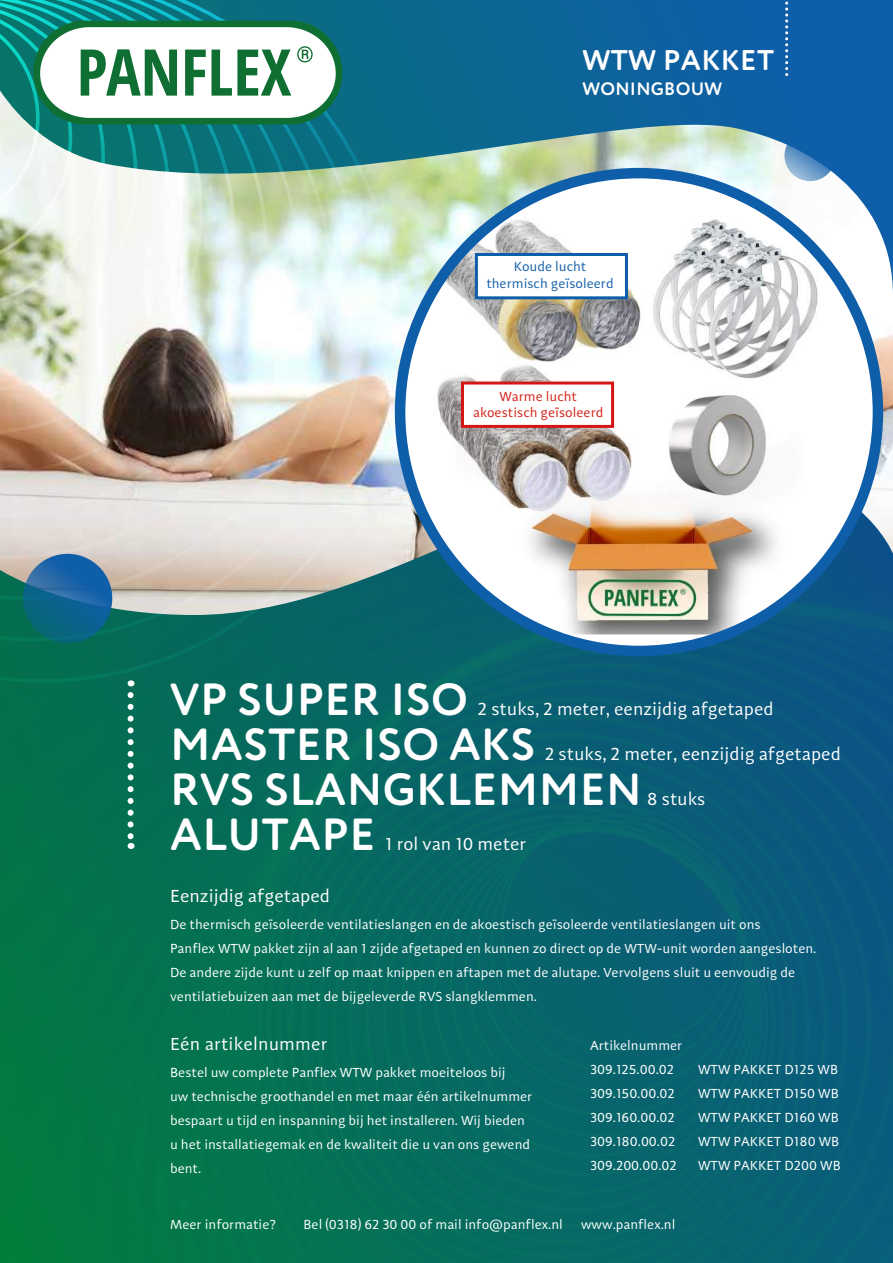
<style>
.page{position:relative;width:893px;height:1263px;background:#fff}
.page>*{position:absolute;margin:0;border:0;box-sizing:border-box;transform-origin:0 0}
.t1{font:700 45px "Circe Rounded";letter-spacing:.01em;color:#fff}
.t2{font:700 28.5px "Circe Rounded";letter-spacing:.015em;color:#fff}
.t3{font:18px "Adagio Sans";color:#fff}
.t4{font:700 18px "Circe Rounded";letter-spacing:.015em;color:#fff}
.t5{font:13.5px/24px "Adagio Sans";color:#fff}
.t6{font:13.5px/16.5px "Adagio Sans";color:#d42016;text-align:center}
.t7{font:13.5px/16.5px "Adagio Sans";color:#135fa9;text-align:center}
</style>
<div class="page">
<svg style="left:400px;top:0;width:493px;height:90px;background:#0d629d"></svg>
<img style="left:0;top:615px;width:893px;height:648px">
<img style="left:400px;top:90px;width:493px;height:525px">
<img style="left:0;top:0;width:400px;height:684px">
<svg style="left:128px;top:695px;width:6px;height:154px"></svg>
<svg style="left:23px;top:554px;width:89px;height:89px;background:#136497"></svg>
<svg style="left:785px;top:3px;width:3px;height:73px"></svg>
<svg style="left:784px;top:130px;width:51px;height:51px;background:#3d7cb8"></svg>
<svg style="left:399px;top:173px;width:477px;height:478px"></svg>
<img style="left:428px;top:211px;width:424px;height:423px">
<svg style="left:0;top:1px;width:342px;height:311px"></svg>
<div style="left:475px;top:253px;width:153px;height:46px;background:#fff;border:3px solid #0f5ea9"></div>
<div style="left:461px;top:382px;width:153px;height:46px;background:#fff;border:3px solid #d41616"></div>
<h2 class="t2" style="left:582px;top:43px;width:193px">WTW PAKKET</h2>
<h3 class="t4" style="left:582px;top:78px;width:141px">WONINGBOUW</h3>
<p class="t7" style="left:486px;top:259px;width:129px">Koude lucht thermisch geïsoleerd</p>
<p class="t6" style="left:473px;top:388px;width:132px">Warme lucht akoestisch geïsoleerd</p>
<h1 class="t1" style="left:170px;top:673px;width:299px">VP SUPER ISO</h1>
<h3 class="t3" style="left:478px;top:698px;width:298px">2 stuks, 2 meter, eenzijdig afgetaped</h3>
<h1 class="t1" style="left:170px;top:718px;width:366px">MASTER ISO AKS</h1>
<h3 class="t3" style="left:545px;top:743px;width:298px">2 stuks, 2 meter, eenzijdig afgetaped</h3>
<h1 class="t1" style="left:170px;top:763px;width:473px">RVS SLANGKLEMMEN</h1>
<h1 class="t1" style="left:170px;top:808px;width:206px">ALUTAPE</h1>
<h3 class="t3" style="left:385px;top:833px;width:143px">1 rol van 10 meter</h3>
<h3 class="t3" style="left:647px;top:788px;width:60px">8 stuks</h3>
<h3 class="t3" style="left:170px;top:885px;width:161px">Eenzijdig afgetaped</h3>
<p class="t5" style="left:170px;top:913px;width:648px">De thermisch geïsoleerde ventilatieslangen en de akoestisch geïsoleerde ventilatieslangen uit ons<br>Panflex WTW pakket zijn al aan 1 zijde afgetaped en kunnen zo direct op de WTW-unit worden aangesloten.<br>De andere zijde kunt u zelf op maat knippen en aftapen met de alutape. Vervolgens sluit u eenvoudig de ventilatiebuizen aan met de bijgeleverde RVS slangklemmen.</p>
<h3 class="t3" style="left:170px;top:1033px;width:159px">Eén artikelnummer</h3>
<p class="t5" style="left:170px;top:1061px;width:364px">Bestel uw complete Panflex WTW pakket moeiteloos bij<br>uw technische groothandel en met maar één artikelnummer bespaart u tijd en inspanning bij het installeren. Wij bieden u het installatiegemak en de kwaliteit die u van ons gewend bent.</p>
<p class="t5" style="left:590px;top:1034px;width:94px">Artikelnummer<br>309.125.00.02</p>
<p class="t5" style="left:698px;top:1058px;width:142px">WTW PAKKET D125 WB</p>
<p class="t5" style="left:590px;top:1082px;width:86px">309.150.00.02</p>
<p class="t5" style="left:698px;top:1082px;width:142px">WTW PAKKET D150 WB</p>
<p class="t5" style="left:590px;top:1106px;width:86px">309.160.00.02</p>
<p class="t5" style="left:698px;top:1106px;width:142px">WTW PAKKET D160 WB</p>
<p class="t5" style="left:590px;top:1130px;width:87px">309.180.00.02</p>
<p class="t5" style="left:698px;top:1130px;width:143px">WTW PAKKET D180 WB</p>
<p class="t5" style="left:590px;top:1154px;width:88px">309.200.00.02</p>
<p class="t5" style="left:698px;top:1154px;width:144px">WTW PAKKET D200 WB</p>
<p class="t5" style="left:170px;top:1213px;width:107px">Meer informatie?</p>
<p class="t5" style="left:303px;top:1213px;width:261px">Bel (0318) 62 30 00 of mail info@panflex.nl</p>
<p class="t5" style="left:581px;top:1213px;width:96px">www.panflex.nl</p>
</div>
